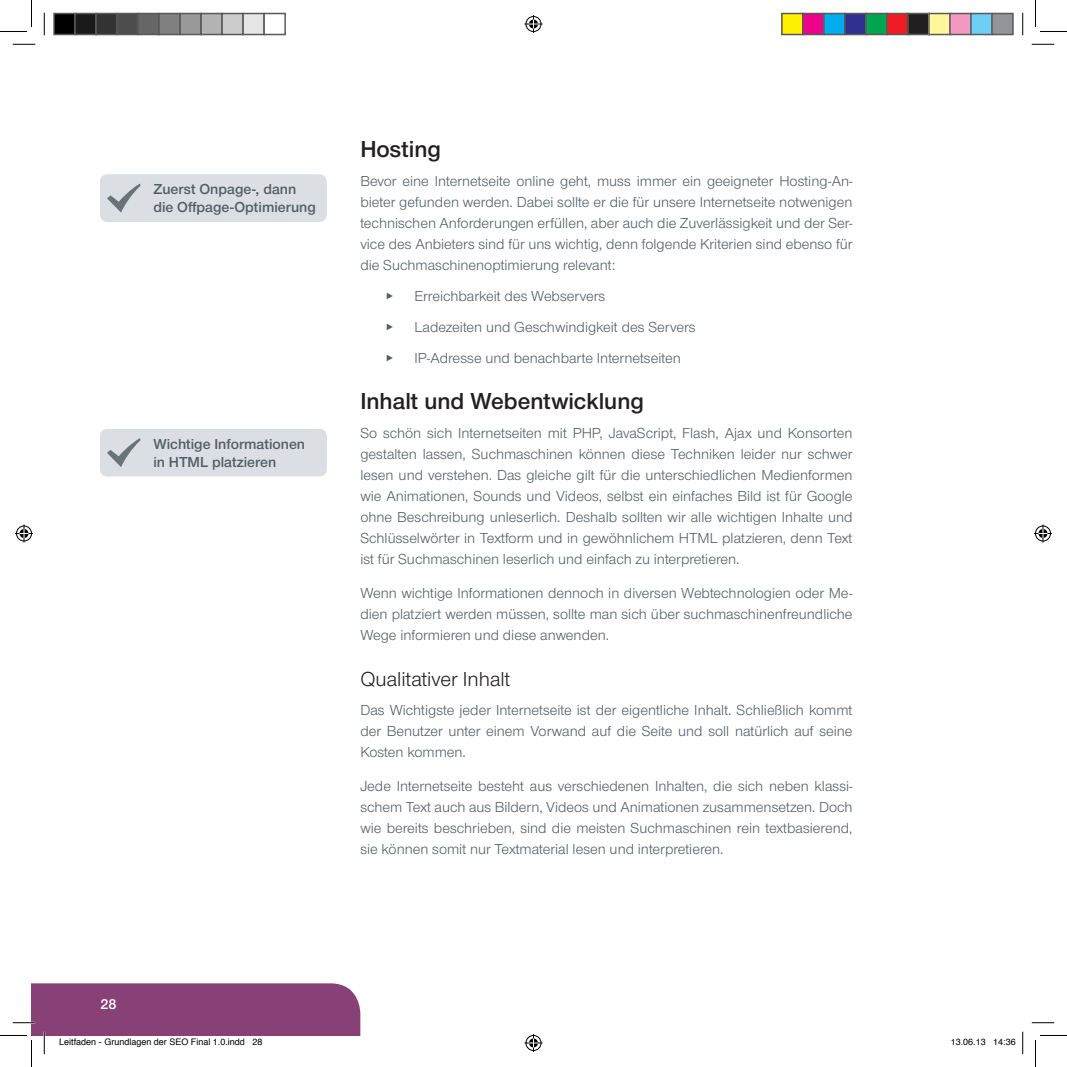
<style>
.page{position:relative;width:1067px;height:1067px;background:#fff}
.page>*{position:absolute;margin:0;border:0;box-sizing:border-box;transform-origin:0 0}
.t1{font:700 24px "Panama";color:#231f20}
.t2{font:21px "Panama";color:#231f20}
.t3{font:15px/21px "Panama";color:#525e65;text-align:justify}
.t4{font:700 15px/18px "Panama";color:#525e65}
.t5{font:700 15px "Panama";color:#fff}
.t6{font:9px "Helvetica";color:#000}
</style>
<div class="page">
<div style="left:100px;top:174px;width:227px;height:48px;background:#dbdfe3"></div>
<div style="left:100px;top:429px;width:227px;height:48px;background:#dbdfe3"></div>
<svg style="left:13px;top:44px;width:22px;height:1px"></svg>
<svg style="left:1031px;top:44px;width:23px;height:1px"></svg>
<svg style="left:1031px;top:1022px;width:23px;height:1px"></svg>
<svg style="left:44px;top:13px;width:1px;height:22px"></svg>
<svg style="left:1022px;top:13px;width:1px;height:22px"></svg>
<svg style="left:1022px;top:1031px;width:1px;height:23px"></svg>
<svg style="left:0;top:0;width:32px;height:32px"></svg>
<svg style="left:1035px;top:0;width:31px;height:32px"></svg>
<svg style="left:1035px;top:1035px;width:31px;height:31px"></svg>
<svg style="left:524px;top:15px;width:18px;height:18px"></svg>
<svg style="left:524px;top:1034px;width:18px;height:17px"></svg>
<svg style="left:15px;top:524px;width:18px;height:18px"></svg>
<svg style="left:1034px;top:524px;width:17px;height:18px"></svg>
<div style="left:54px;top:14px;width:21px;height:21px;background:#000"></div>
<div style="left:53px;top:13px;width:23px;height:22px;border:2px solid #595959"></div>
<div style="left:75px;top:14px;width:21px;height:21px;background:#1a1a1a"></div>
<div style="left:74px;top:13px;width:23px;height:22px;border:2px solid #595959"></div>
<div style="left:96px;top:14px;width:21px;height:21px;background:#333"></div>
<div style="left:95px;top:13px;width:23px;height:22px;border:2px solid #595959"></div>
<div style="left:117px;top:14px;width:21px;height:21px;background:#4d4d4d"></div>
<div style="left:116px;top:13px;width:23px;height:22px;border:2px solid #595959"></div>
<div style="left:138px;top:14px;width:21px;height:21px;background:#666"></div>
<div style="left:137px;top:13px;width:23px;height:22px;border:2px solid #595959"></div>
<div style="left:159px;top:14px;width:21px;height:21px;background:#808080"></div>
<div style="left:158px;top:13px;width:23px;height:22px;border:2px solid #595959"></div>
<div style="left:180px;top:14px;width:21px;height:21px;background:#999"></div>
<div style="left:179px;top:13px;width:23px;height:22px;border:2px solid #595959"></div>
<div style="left:201px;top:14px;width:21px;height:21px;background:#b3b3b3"></div>
<div style="left:200px;top:13px;width:23px;height:22px;border:2px solid #595959"></div>
<div style="left:222px;top:14px;width:21px;height:21px;background:#ccc"></div>
<div style="left:221px;top:13px;width:23px;height:22px;border:2px solid #595959"></div>
<div style="left:243px;top:14px;width:21px;height:21px;background:#e6e6e6"></div>
<div style="left:242px;top:13px;width:23px;height:22px;border:2px solid #595959"></div>
<div style="left:263px;top:13px;width:23px;height:22px;border:2px solid #595959"></div>
<div style="left:781px;top:14px;width:21px;height:21px;background:#fff101"></div>
<div style="left:781px;top:13px;width:22px;height:22px;border:2px solid #595959"></div>
<div style="left:802px;top:14px;width:21px;height:21px;background:#ed028c"></div>
<div style="left:802px;top:13px;width:22px;height:22px;border:2px solid #595959"></div>
<div style="left:823px;top:14px;width:21px;height:21px;background:#00aeef"></div>
<div style="left:823px;top:13px;width:22px;height:22px;border:2px solid #595959"></div>
<div style="left:844px;top:14px;width:21px;height:21px;background:#2e3092"></div>
<div style="left:844px;top:13px;width:22px;height:22px;border:2px solid #595959"></div>
<div style="left:865px;top:14px;width:21px;height:21px;background:#00a54f"></div>
<div style="left:865px;top:13px;width:22px;height:22px;border:2px solid #595959"></div>
<div style="left:886px;top:14px;width:21px;height:21px;background:#ee1d23"></div>
<div style="left:886px;top:13px;width:22px;height:22px;border:2px solid #595959"></div>
<div style="left:907px;top:14px;width:21px;height:21px;background:#231f20"></div>
<div style="left:907px;top:13px;width:22px;height:22px;border:2px solid #595959"></div>
<div style="left:928px;top:14px;width:21px;height:21px;background:#fff79a"></div>
<div style="left:928px;top:13px;width:22px;height:22px;border:2px solid #595959"></div>
<div style="left:949px;top:14px;width:21px;height:21px;background:#f499c2"></div>
<div style="left:949px;top:13px;width:22px;height:22px;border:2px solid #595959"></div>
<div style="left:970px;top:14px;width:21px;height:21px;background:#6bcff6"></div>
<div style="left:970px;top:13px;width:22px;height:22px;border:2px solid #595959"></div>
<div style="left:991px;top:14px;width:21px;height:21px;background:#939598"></div>
<div style="left:991px;top:13px;width:22px;height:22px;border:2px solid #595959"></div>
<svg style="left:0;top:983px;width:360px;height:83px"></svg>
<p class="t4" style="left:153px;top:180px;width:164px">Zuerst Onpage-, dann die Offpage-Optimierung</p>
<p class="t4" style="left:153px;top:434px;width:153px">Wichtige Informationen in HTML platzieren</p>
<h1 class="t1" style="left:360px;top:135px;width:82px">Hosting</h1>
<p class="t3" style="left:360px;top:171px;width:493px">Bevor eine Internetseite online geht, muss immer ein geeigneter Hosting-An&shy;bieter gefunden werden. Dabei sollte er die für unsere Internetseite notwenigen technischen Anforderungen erfüllen, aber auch die Zuverlässigkeit und der Ser&shy;vice des Anbieters sind für uns wichtig, denn folgende Kriterien sind ebenso für die Suchmaschinenoptimierung relevant:</p>
<p class="t3" style="left:386px;top:286px;width:9px">▸</p>
<p class="t3" style="left:414px;top:286px;width:192px">Erreichbarkeit des Webservers</p>
<p class="t3" style="left:386px;top:316px;width:9px">▸</p>
<p class="t3" style="left:414px;top:316px;width:283px">Ladezeiten und Geschwindigkeit des Servers</p>
<p class="t3" style="left:386px;top:347px;width:9px">▸</p>
<p class="t3" style="left:414px;top:347px;width:268px">IP-Adresse und benachbarte Internetseiten</p>
<h1 class="t1" style="left:360px;top:386px;width:285px">Inhalt und Webentwicklung</h1>
<p class="t3" style="left:360px;top:422px;width:494px">So schön sich Internetseiten mit PHP, JavaScript, Flash, Ajax und Konsorten gestalten lassen, Suchmaschinen können diese Techniken leider nur schwer lesen und verstehen. Das gleiche gilt für die unterschiedlichen Medienformen wie Animationen, Sounds und Videos, selbst ein einfaches Bild ist für Google ohne Beschreibung unleserlich. Deshalb sollten wir alle wichtigen Inhalte und Schlüsselwörter in Textform und in gewöhnlichem HTML platzieren, denn Text ist für Suchmaschinen leserlich und einfach zu interpretieren.</p>
<p class="t3" style="left:360px;top:582px;width:493px">Wenn wichtige Informationen dennoch in diversen Webtechnologien oder Me&shy;dien platziert werden müssen, sollte man sich über suchmaschinenfreundliche Wege informieren und diese anwenden.</p>
<h2 class="t2" style="left:360px;top:666px;width:151px">Qualitativer Inhalt</h2>
<p class="t3" style="left:360px;top:699px;width:494px">Das Wichtigste jeder Internetseite ist der eigentliche Inhalt. Schließlich kommt der Benutzer unter einem Vorwand auf die Seite und soll natürlich auf seine Kosten kommen.</p>
<p class="t3" style="left:360px;top:775px;width:494px">Jede Internetseite besteht aus verschiedenen Inhalten, die sich neben klassi&shy;schem Text auch aus Bildern, Videos und Animationen zusammensetzen. Doch wie bereits beschrieben, sind die meisten Suchmaschinen rein textbasierend, sie können somit nur Textmaterial lesen und interpretieren.</p>
<p class="t5" style="left:100px;top:994px;width:18px">28</p>
<p class="t6" style="left:59px;top:1035px;width:205px">Leitfaden - Grundlagen der SEO Final 1.0.indd 28</p>
<p class="t6" style="left:950px;top:1035px;width:67px">13.06.13 14:36</p>
</div>
